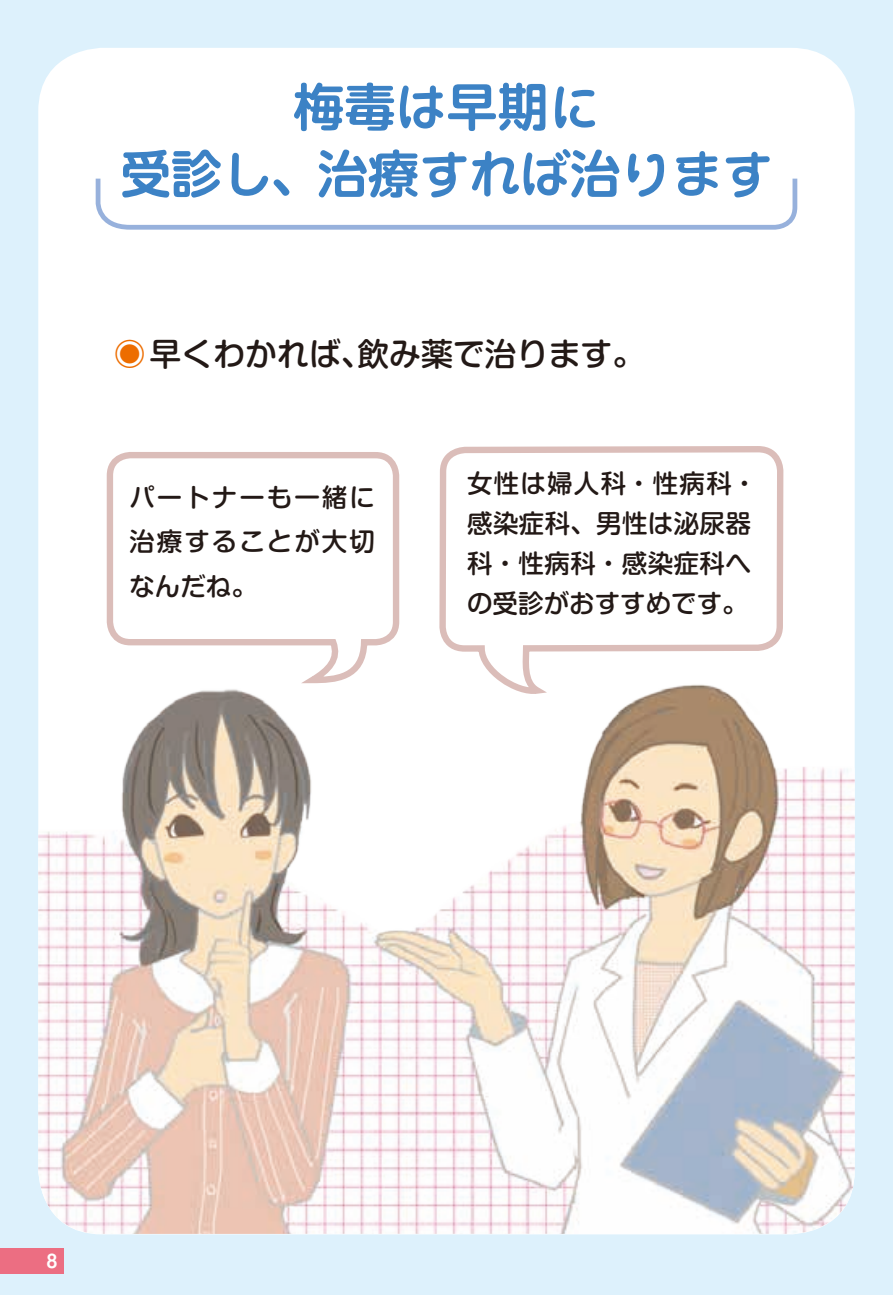
<style>
.page{position:relative;width:893px;height:1295px;background:#ddf1fc}
.page>*{position:absolute;margin:0;border:0;box-sizing:border-box;transform-origin:0 0}
.t1{font:700 51.07px "Kamo Lemo Std De";letter-spacing:-.01em;color:#3c82c5}
.t2{font:700 51.07px "Shin M Go Pro De";color:#3c82c5}
.t3{font:500 31.95px "Shin M Go Pro";color:#231916}
.t4{font:500 25.43px/39.8px "Shin M Go Pro";letter-spacing:.015em;color:#231916}
.t5{font:700 17.55px "Shin M Go Pro De";color:#fff}
.s1{font-family:"Kamo Lemo Std De"}
.s2{font-family:"Shin M Go Pro De"}
.s3{color:#ed6d00}
</style>
<div class="page">
<div style="left:38px;top:48px;width:817px;height:1186px;background:#fff;border-radius:64px"></div>
<svg style="left:95px;top:178px;width:703px;height:52px"></svg>
<img style="left:38px;top:689px;width:817px;height:545px">
<svg style="left:106px;top:452px;width:294px;height:232px"></svg>
<div style="left:0;top:1248px;width:64px;height:26px;background:#ec6e82"></div>
<svg style="left:436px;top:446px;width:351px;height:248px"></svg>
<h1 class="t2" style="left:293px;top:65px;width:308px">梅毒<span class="s1">は</span>早期<span class="s1">に</span></h1>
<h1 class="t1" style="left:120px;top:136px;width:654px"><span class="s2">受診</span>し<span class="s2">、治療</span>すれば<span class="s2">治</span>ります</h1>
<p class="t3" style="left:114px;top:328px;width:532px"><span class="s3">◉</span>早くわかれば、飲み薬で治ります。</p>
<p class="t4" style="left:129px;top:472px;width:247px;line-height:44.6px;text-align:justify">パートナーも一緒に治療することが大切なんだね。</p>
<p class="t4" style="left:467px;top:460px;width:292px">女性は婦人科・性病科・感染症科、男性は泌尿器科・性病科・感染症科への受診がおすすめです。</p>
<p class="t5" style="left:46px;top:1247px;width:13px">8</p>
</div>
